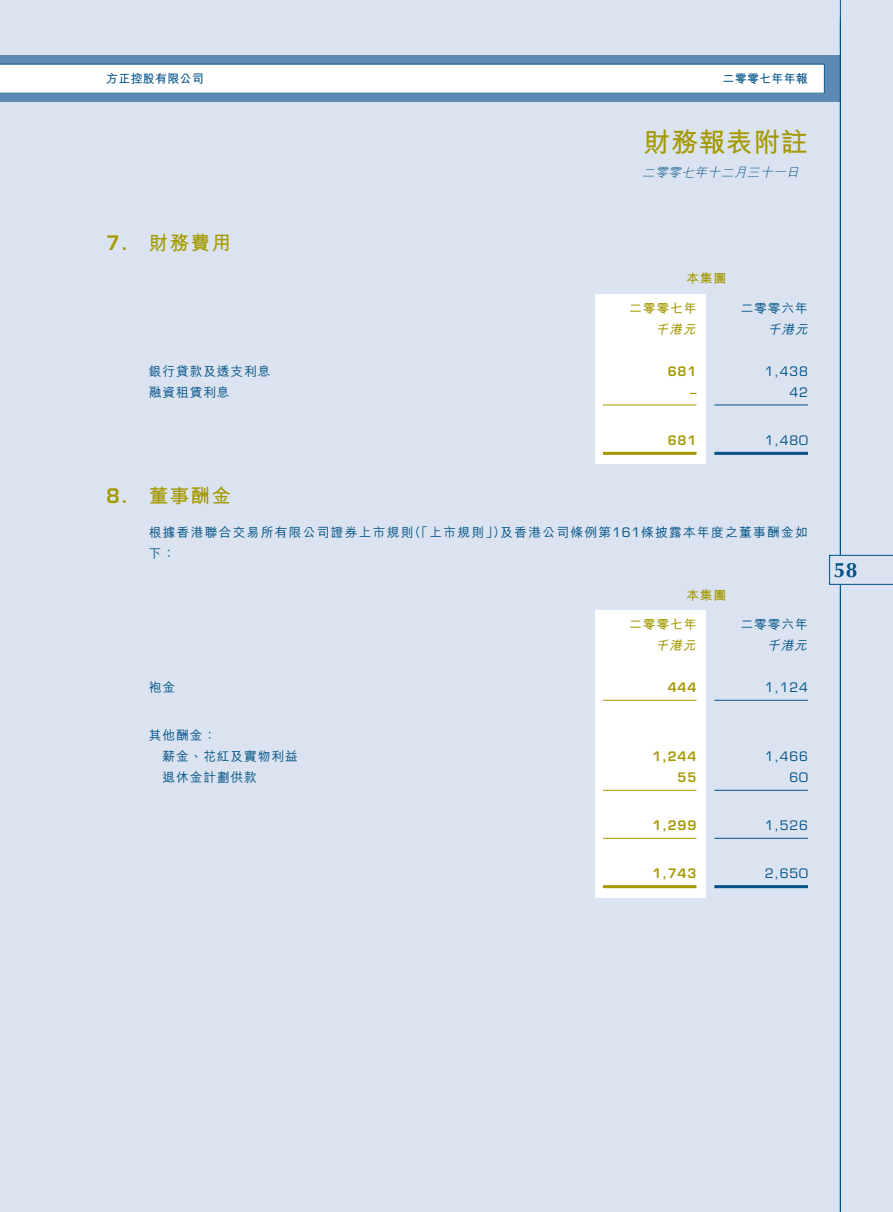
<style>
.page{position:relative;width:893px;height:1212px;background:#dae3ef}
.page>*{position:absolute;margin:0;border:0;box-sizing:border-box;transform-origin:0 0}
.t1{font:700 27px "M Hei HK";letter-spacing:.02em;color:#a49901}
.t2{font:700 21px "Optima LT Std";color:#005187}
.t3{font:700 19.5px "M Hei HK";letter-spacing:.07em;color:#a49901}
.t4{font:500 12.75px/21px "M Hei HK";letter-spacing:.1em;color:#005187}
.t5{font:12.75px "Eurostile LT Std";letter-spacing:.07em;color:#005187}
.t6{font:500 12.75px/21px "M Hei HK";letter-spacing:.07em;color:#005187}
.t7{font:600 12.75px "Eurostile LT Std";letter-spacing:.07em;color:#a49901}
.t8{font:700 12.75px "M Hei HK";letter-spacing:.07em;color:#a49901}
.t9{font:italic 300 12.75px "M Hei HK";color:#005187}
.t10{font:italic 700 12.75px "M Hei HK";color:#a49901}
.t11{font:italic 500 12.75px "M Hei HK";color:#005187}
.t12{font:700 12px "M Hei HK";letter-spacing:.02em;color:#005187}
.s1{font-family:"Eurostile LT Std";font-weight:600}
.s2{font-family:"Eurostile LT Std";font-weight:400}
</style>
<div class="page">
<div style="left:0;top:55px;width:840px;height:47px;background:#5c8ab5"></div>
<div style="left:0;top:64px;width:824px;height:29px;background:#fff"></div>
<hr style="left:840px;top:0;width:1px;height:1212px;background:#005187">
<svg style="left:829px;top:555px;width:64px;height:30px"></svg>
<div style="left:595px;top:294px;width:111px;height:170px;background:#fff"></div>
<hr style="left:603px;top:405px;width:93px;height:1px;background:#a49901">
<hr style="left:714px;top:405px;width:94px;height:1px;background:#005187">
<hr style="left:603px;top:452px;width:93px;height:3px;background:#a49901">
<hr style="left:714px;top:452px;width:94px;height:3px;background:#005187">
<div style="left:595px;top:611px;width:111px;height:287px;background:#fff"></div>
<hr style="left:603px;top:700px;width:93px;height:1px;background:#a49901">
<hr style="left:714px;top:700px;width:94px;height:1px;background:#005187">
<hr style="left:603px;top:790px;width:93px;height:1px;background:#a49901">
<hr style="left:714px;top:790px;width:94px;height:1px;background:#005187">
<hr style="left:603px;top:838px;width:93px;height:1px;background:#a49901">
<hr style="left:714px;top:838px;width:94px;height:1px;background:#005187">
<hr style="left:603px;top:885px;width:93px;height:3px;background:#a49901">
<hr style="left:714px;top:885px;width:94px;height:3px;background:#005187">
<p class="t12" style="left:106px;top:70px;width:99px">方正控股有限公司</p>
<p class="t12" style="left:723px;top:70px;width:87px">二零零七年年報</p>
<p class="t3" style="left:106px;top:228px;width:126px"><span class="s1">7.</span> 財務費用</p>
<p class="t1" style="left:643px;top:122px;width:166px">財務報表附註</p>
<p class="t9" style="left:642px;top:164px;width:162px">二零零七年十二月三十一日</p>
<p class="t8" style="left:686px;top:269px;width:42px">本集團</p>
<p class="t8" style="left:629px;top:299px;width:69px">二零零七年</p>
<p class="t4" style="left:741px;top:297px;width:69px">二零零六年</p>
<p class="t10" style="left:655px;top:320px;width:45px">千港元</p>
<p class="t11" style="left:768px;top:320px;width:45px">千港元</p>
<p class="t6" style="left:149px;top:360px;width:123px">銀行貸款及透支利息</p>
<p class="t7" style="left:668px;top:363px;width:30px">681</p>
<p class="t5" style="left:765px;top:363px;width:45px">1,438</p>
<p class="t4" style="left:149px;top:381px;width:82px">融資租賃利息</p>
<p class="t7" style="left:690px;top:384px;width:8px">–</p>
<p class="t5" style="left:789px;top:384px;width:20px">42</p>
<p class="t7" style="left:668px;top:432px;width:30px">681</p>
<p class="t5" style="left:765px;top:432px;width:45px">1,480</p>
<p class="t3" style="left:106px;top:481px;width:126px"><span class="s1">8.</span> 董事酬金</p>
<p class="t4" style="left:149px;top:520px;width:661px">根據香港聯合交易所有限公司證券上市規則（「上市規則」）及香港公司條例第<span class="s2">161</span>條披露本年度之董事酬金如下：</p>
<p class="t8" style="left:686px;top:586px;width:42px">本集團</p>
<p class="t8" style="left:629px;top:615px;width:69px">二零零七年</p>
<p class="t4" style="left:741px;top:613px;width:69px">二零零六年</p>
<p class="t10" style="left:655px;top:636px;width:45px">千港元</p>
<p class="t11" style="left:767px;top:636px;width:45px">千港元</p>
<p class="t4" style="left:149px;top:676px;width:28px">袍金</p>
<p class="t7" style="left:668px;top:679px;width:30px">444</p>
<p class="t5" style="left:765px;top:680px;width:45px">1,124</p>
<p class="t6" style="left:162px;top:724px;width:137px;text-indent:-14px">其他酬金：<br>薪金、花紅及實物利益</p>
<p class="t7" style="left:652px;top:748px;width:46px">1,244</p>
<p class="t5" style="left:765px;top:749px;width:45px">1,466</p>
<p class="t6" style="left:162px;top:766px;width:96px">退休金計劃供款</p>
<p class="t7" style="left:678px;top:769px;width:20px">55</p>
<p class="t5" style="left:789px;top:770px;width:20px">60</p>
<p class="t7" style="left:652px;top:817px;width:46px">1,299</p>
<p class="t5" style="left:765px;top:818px;width:45px">1,526</p>
<p class="t7" style="left:652px;top:865px;width:46px">1,743</p>
<p class="t5" style="left:765px;top:866px;width:45px">2,650</p>
<p class="t2" style="left:834px;top:557px;width:25px">58</p>
</div>
